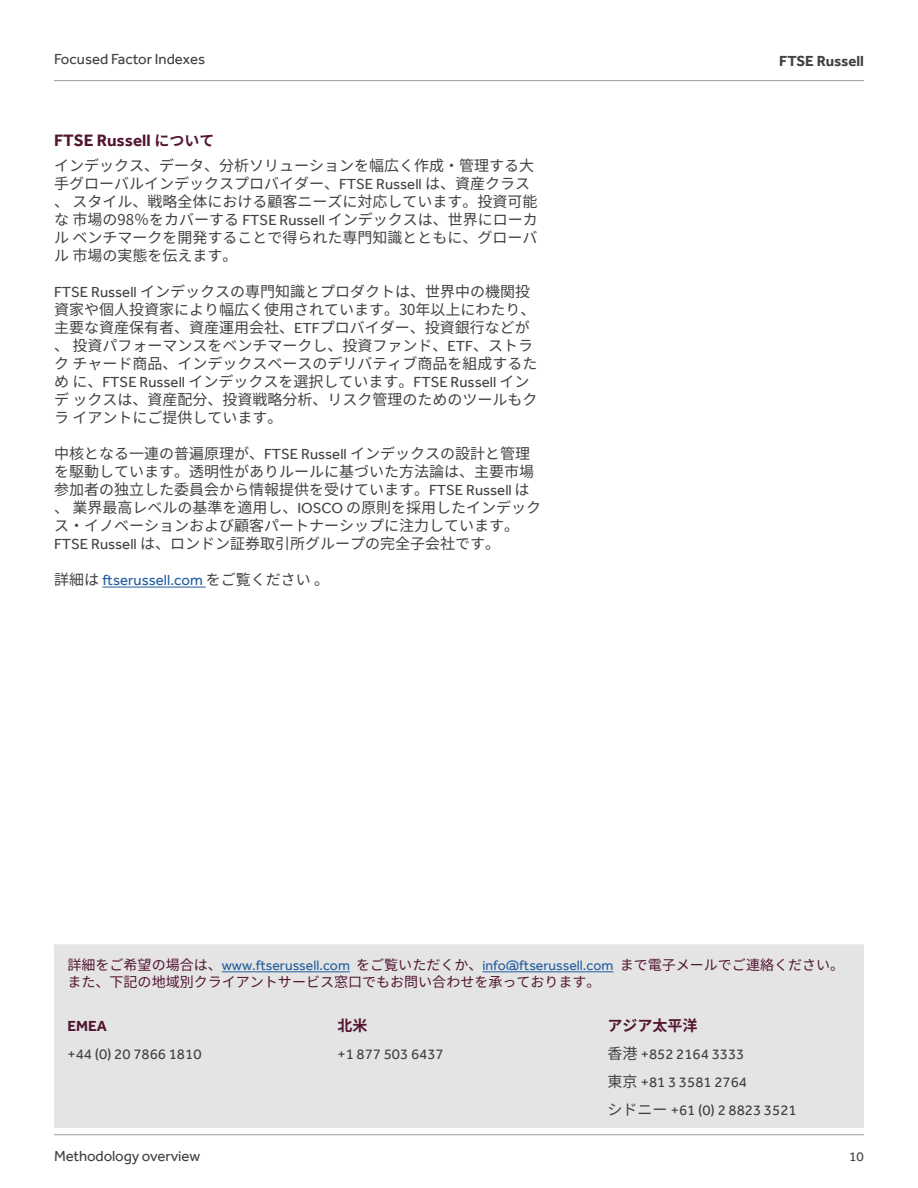
<style>
.page{position:relative;width:918px;height:1188px;background:#fff}
.page>*{position:absolute;margin:0;border:0;box-sizing:border-box;transform-origin:0 0}
.t1{font:700 16.95px "Effra";color:#531732}
.t2{font:15px/18px "Source Han Sans JP";color:#414141}
.t3{font:15px/27.8px "Effra";color:#414141}
.t4{font:15px "Effra";color:#215e9e}
.t5{font:15px "Effra";color:#404040}
.t6{font:700 15px "Effra";color:#404040}
.t7{font:700 15px "Source Han Sans JP";color:#531732}
.t8{font:700 15px "Effra";color:#531732}
.t9{font:14.1px "Effra";color:#215e9e}
.t10{font:14.1px "Source Han Sans JP";color:#531732}
.t11{font:13.5px "Effra";color:#404040}
.s1{font-family:"Source Han Sans JP";font-size:15px}
.s2{font-family:"Effra"}
.s3{font-family:"Source Han Sans JP"}
.s4{font-family:"Source Han Sans JP";color:#414141}
.s5{font-family:"Source Han Sans JP";color:#531732}
</style>
<div class="page">
<hr style="left:54px;top:80px;width:810px;height:1px;background:#9d9d9d">
<div style="left:54px;top:944px;width:810px;height:184px;background:#e4e4e4"></div>
<hr style="left:54px;top:1134px;width:810px;height:1px;background:#9d9d9d">
<hr style="left:222px;top:971px;width:128px;height:1px;background:#215e9e">
<hr style="left:483px;top:971px;width:130px;height:1px;background:#215e9e">
<hr style="left:102px;top:587px;width:104px;height:1px;background:#215e9e">
<p class="t5" style="left:54px;top:50px;width:153px">Focused Factor Indexes</p>
<p class="t6" style="left:779px;top:52px;width:86px">FTSE Russell</p>
<p class="t1" style="left:54px;top:130px;width:162px">FTSE Russell <span class="s1">について</span></p>
<p class="t2" style="left:54px;top:157px;width:485px">インデックス、データ、分析ソリューションを幅広く作成・管理する大手グローバルインデックスプロバイダー、<span class="s2">FTSE Russell</span> は、資産クラス、 スタイル、戦略全体における顧客ニーズに対応しています。投資可能な 市場の98％をカバーする <span class="s2">FTSE Russell</span> インデックスは、世界にローカル ベンチマークを開発することで得られた専門知識とともに、グローバル 市場の実態を伝えます。</p>
<p class="t2" style="left:54px;top:283px;width:485px"><span class="s2">FTSE Russell</span> インデックスの専門知識とプロダクトは、世界中の機関投資家や個人投資家により幅広く使用されています。30年以上にわたり、主要な資産保有者、資産運用会社、<span class="s2">ETF</span>プロバイダー、投資銀行などが、 投資パフォーマンスをベンチマークし、投資ファンド、<span class="s2">ETF</span>、ストラク チャード商品、インデックスベースのデリバティブ商品を組成するた</p>
<p class="t3" style="left:54px;top:368px;width:477px"><span class="s3">め に、</span>FTSE Russell <span class="s3">インデックスを選択しています。</span>FTSE Russell <span class="s3">イン</span></p>
<p class="t2" style="left:54px;top:391px;width:485px">デ ックスは、資産配分、投資戦略分析、リスク管理のためのツールもクラ イアントにご提供しています。</p>
<p class="t2" style="left:54px;top:445px;width:489px">中核となる一連の普遍原理が、<span class="s2">FTSE Russell</span> インデックスの設計と管理を駆動しています。透明性がありルールに基づいた方法論は、主要市場参加者の独立した委員会から情報提供を受けています。<span class="s2">FTSE Russell</span> は、 業界最高レベルの基準を適用し、<span class="s2">IOSCO</span> の原則を採用したインデックス・イノベーションおよび顧客パートナーシップに注力しています。<span class="s2">FTSE Russell</span> は、ロンドン証券取引所グループの完全子会社です。</p>
<p class="t4" style="left:54px;top:571px;width:277px"><span class="s4">詳細は</span> ftserussell.com <span class="s4">をご覧ください 。</span></p>
<p class="t9" style="left:68px;top:957px;width:778px"><span class="s5">詳細をご希望の場合は、</span>www.ftserussell.com <span class="s5">をご覧いただくか、</span>info@ftserussell.com <span class="s5">まで電子メールでご連絡ください。</span></p>
<p class="t10" style="left:68px;top:974px;width:535px">また、下記の地域別クライアントサービス窓口でもお問い合わせを承っております。</p>
<p class="t8" style="left:68px;top:1017px;width:41px">EMEA</p>
<p class="t3" style="left:68px;top:1040px;width:136px">+44 (0) 20 7866 1810</p>
<p class="t7" style="left:338px;top:1017px;width:31px">北米</p>
<p class="t7" style="left:608px;top:1017px;width:91px">アジア太平洋</p>
<p class="t3" style="left:338px;top:1040px;width:108px">+1 877 503 6437</p>
<p class="t3" style="left:608px;top:1040px;width:191px"><span class="s3">香港</span> +852 2164 3333<br><span class="s3">東京</span> +81 3 3581 2764<br><span class="s3">シドニー</span> +61 (0) 2 8823 3521</p>
<p class="t3" style="left:54px;top:1142px;width:148px">Methodology overview</p>
<p class="t11" style="left:849px;top:1149px;width:16px">10</p>
</div>
